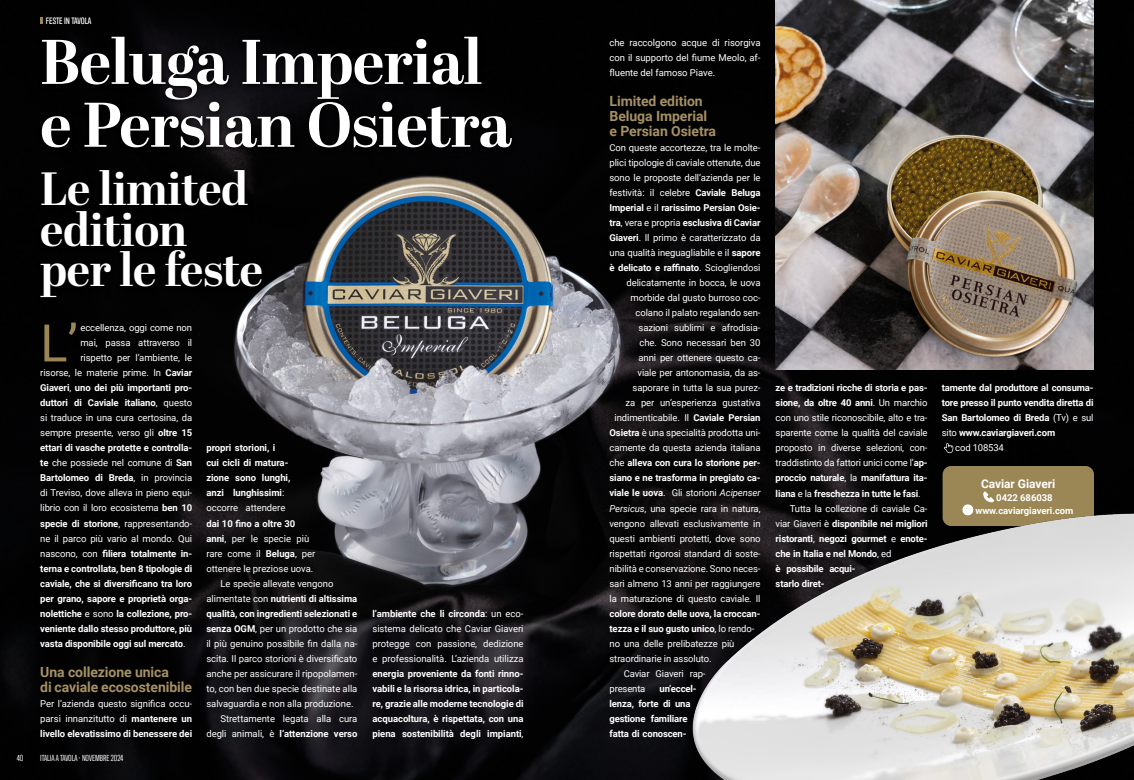
<style>
.page{position:relative;width:1134px;height:780px;background:#fff}
.page>*{position:absolute;margin:0;border:0;box-sizing:border-box;transform-origin:0 0}
.t1{font:700 62.8px/62.8px "Abril Display";letter-spacing:-.01em;color:#fff}
.t2{font:51.7px "Roboto";color:#9b8655}
.t3{font:700 46.5px/40.7px "Abril Display";letter-spacing:-.01em;color:#fff}
.t4{font:700 14px/15px "Roboto";letter-spacing:-.005em;color:#a59164}
.t5{font:700 12px "Roboto";letter-spacing:-.005em;color:#fff}
.t6{font:9.5px/15px "Roboto";letter-spacing:-.01em;color:#fff;text-align:justify}
.t7{font:700 9.5px/15px "Roboto";letter-spacing:-.01em;color:#fff}
.t8{font:500 9.5px "Antarctican Headline";letter-spacing:-.005em;color:#fff}
.t9{font:9px "Antarctican Headline";letter-spacing:-.005em;color:#fff}
.s1{font-weight:700}
.s2{font-weight:400}
.s3{font-style:italic}
</style>
<div class="page">
<img style="left:0;top:0;width:1134px;height:780px">
<svg style="left:944px;top:443px;width:9px;height:10px"></svg>
<svg style="left:37px;top:32px;width:481px;height:272px;background:#121314"></svg>
<svg style="left:40px;top:18px;width:3px;height:6px"></svg>
<img style="left:776px;top:0;width:318px;height:369px">
<div style="left:942px;top:466px;width:152px;height:60px;background:#9b8655;border-radius:9px"></div>
<img style="left:670px;top:483px;width:464px;height:297px">
<p class="t8" style="left:46px;top:14px;width:47px">FESTE IN TAVOLA</p>
<h1 class="t1" style="left:40px;top:34px;width:473px">Beluga Imperial e Persian Osietra</h1>
<h3 class="t3" style="left:40px;top:171px;width:224px">Le limited edition per le feste</h3>
<h2 class="t2" style="left:40px;top:307px;width:39px">L’</h2>
<p class="t6" style="left:80px;top:320px;width:113px">eccellenza, oggi come non</p>
<p class="t6" style="left:80px;top:335px;width:113px">mai, passa attraverso il</p>
<p class="t6" style="left:80px;top:350px;width:113px">rispetto per l’ambiente, le</p>
<p class="t6" style="left:40px;top:365px;width:153px">risorse, le materie prime. In <span class="s1">Caviar</span></p>
<p class="t7" style="left:40px;top:380px;width:153px">Giaveri<span class="s2">,</span> uno dei più importanti pro-</p>
<p class="t7" style="left:40px;top:395px;width:153px">duttori di Caviale italiano<span class="s2">, questo</span></p>
<p class="t6" style="left:40px;top:410px;width:153px">si traduce in una cura certosina, da</p>
<p class="t6" style="left:40px;top:425px;width:153px">sempre presente, verso gli <span class="s1">oltre 15</span></p>
<p class="t7" style="left:40px;top:440px;width:153px">ettari di vasche protette e controlla-</p>
<p class="t6" style="left:40px;top:455px;width:153px"><span class="s1">te</span> che possiede nel comune di <span class="s1">San</span></p>
<p class="t7" style="left:40px;top:470px;width:153px">Bartolomeo di Breda<span class="s2">, in provincia</span></p>
<p class="t6" style="left:40px;top:485px;width:153px">di Treviso, dove alleva in pieno equi-</p>
<p class="t6" style="left:40px;top:500px;width:153px">librio con il loro ecosistema <span class="s1">ben 10</span></p>
<p class="t7" style="left:40px;top:515px;width:153px">specie di storione<span class="s2">, rappresentando-</span></p>
<p class="t6" style="left:40px;top:530px;width:153px">ne il parco più vario al mondo. Qui</p>
<p class="t7" style="left:40px;top:545px;width:153px"><span class="s2">nascono, con</span> filiera totalmente in-</p>
<p class="t7" style="left:40px;top:560px;width:153px">terna e controllata, ben 8 tipologie di</p>
<p class="t7" style="left:40px;top:575px;width:153px">caviale, che si diversificano tra loro</p>
<p class="t7" style="left:40px;top:590px;width:153px">per grano, sapore e proprietà orga-</p>
<p class="t7" style="left:40px;top:605px;width:153px">nolettiche <span class="s2">e sono</span> la collezione, pro-</p>
<p class="t7" style="left:40px;top:620px;width:153px">veniente dallo stesso produttore, più</p>
<p class="t7" style="left:40px;top:635px;width:147px">vasta disponibile oggi sul mercato<span class="s2">.</span></p>
<h3 class="t4" style="left:40px;top:663px;width:153px">Una collezione unica<br>di caviale ecosostenibile</h3>
<p class="t6" style="left:40px;top:695px;width:153px">Per l’azienda questo significa occu&shy;parsi innanzitutto di <span class="s1">mantenere un livello elevatissimo di benessere dei</span></p>
<p class="t9" style="left:17px;top:752px;width:8px">40</p>
<p class="t9" style="left:40px;top:752px;width:85px">ITALIA A TAVOLA · NOVEMBRE 2024</p>
<p class="t7" style="left:206px;top:440px;width:85px">propri storioni, i cui cicli di matura&shy;zione sono lunghi, anzi lunghissimi<span class="s2">: occorre attendere</span></p>
<p class="t7" style="left:206px;top:515px;width:90px">dai 10 fino a oltre 30</p>
<p class="t6" style="left:206px;top:530px;width:105px"><span class="s1">anni</span>, per le specie più</p>
<p class="t6" style="left:206px;top:545px;width:110px">rare come il <span class="s1">Beluga</span>, per</p>
<p class="t6" style="left:206px;top:560px;width:108px">ottenere le preziose uova.</p>
<p class="t6" style="left:221px;top:575px;width:114px">Le specie allevate vengono</p>
<p class="t7" style="left:206px;top:590px;width:152px"><span class="s2">alimentate con</span> nutrienti di altissima</p>
<p class="t7" style="left:206px;top:605px;width:152px">qualità, con ingredienti selezionati e</p>
<p class="t6" style="left:206px;top:620px;width:153px"><span class="s1">senza OGM</span>, per un prodotto che sia</p>
<p class="t6" style="left:206px;top:635px;width:153px">il più genuino possibile fin dalla na-</p>
<p class="t6" style="left:206px;top:650px;width:153px">scita. Il parco storioni è diversificato</p>
<p class="t6" style="left:206px;top:665px;width:153px">anche per assicurare il ripopolamen-</p>
<p class="t6" style="left:206px;top:680px;width:153px">to, con ben due specie destinate alla</p>
<p class="t6" style="left:206px;top:695px;width:149px">salvaguardia e non alla produzione.</p>
<p class="t6" style="left:221px;top:710px;width:138px">Strettamente legata alla cura</p>
<p class="t7" style="left:206px;top:725px;width:152px"><span class="s2">degli animali, è</span> l’attenzione verso</p>
<p class="t6" style="left:372px;top:605px;width:153px"><span class="s1">l’ambiente che li circonda</span>: un eco&shy;sistema delicato che Caviar Giaveri protegge con passione, dedizione e professionalità. L’azienda utilizza</p>
<p class="t7" style="left:372px;top:665px;width:153px;text-align:justify">energia proveniente da fonti rinno&shy;vabili e la risorsa idrica, in particola&shy;re, grazie alle moderne tecnologie di acquacoltura, è rispettata, con una piena sostenibilità degli impianti<span class="s2">,</span></p>
<p class="t6" style="left:609px;top:35px;width:153px">che raccolgono acque di risorgiva con il supporto del fiume Meolo, af&shy;fluente del famoso Piave.</p>
<h3 class="t4" style="left:609px;top:93px;width:108px">Limited edition<br>Beluga Imperial e Persian Osietra</h3>
<p class="t6" style="left:609px;top:140px;width:153px;text-align:right">Con queste accortezze, tra le molte&shy;plici tipologie di caviale ottenute, due sono le proposte dell’azienda per le festività: il celebre <span class="s1">Caviale Beluga Imperial</span> e il <span class="s1">rarissimo Persian Osie&shy;tra</span>, vera e propria <span class="s1">esclusiva di Caviar Giaveri</span>. Il primo è caratterizzato da una qualità ineguagliabile e il <span class="s1">sapore è delicato e raffinato</span>. Sciogliendosi delicatamente in bocca, le uova morbide dal gusto burroso coc&shy;colano il palato regalando sen&shy;sazioni sublimi e afrodisia-<br>che. Sono necessari ben 30<br>anni per ottenere questo ca-<br>viale per antonomasia, da as&shy;saporare in tutta la sua purez-<br>za per un’esperienza gustativa indimenticabile. Il <span class="s1">Caviale Persian Osietra</span> è una specialità prodotta uni&shy;camente da questa azienda italiana che <span class="s1">alleva con cura lo storione per&shy;siano e ne trasforma in pregiato ca&shy;viale le uova</span>. Gli storioni <span class="s3">Acipenser Persicus</span>, una specie rara in natura, vengono allevati esclusivamente in questi ambienti protetti, dove sono rispettati rigorosi standard di soste&shy;nibilità e conservazione. Sono neces&shy;sari almeno 13 anni per raggiungere la maturazione di questo caviale. Il</p>
<p class="t7" style="left:609px;top:605px;width:152px">colore dorato delle uova, la croccan-</p>
<p class="t7" style="left:609px;top:620px;width:146px">tezza e il suo gusto unico<span class="s2">, lo rendo-</span></p>
<p class="t6" style="left:609px;top:635px;width:127px">no una delle prelibatezze più</p>
<p class="t6" style="left:609px;top:650px;width:104px">straordinarie in assoluto.</p>
<p class="t6" style="left:624px;top:665px;width:83px">Caviar Giaveri rap-</p>
<p class="t6" style="left:609px;top:680px;width:37px">presenta</p>
<p class="t7" style="left:609px;top:680px;width:89px;text-indent:50px">un’eccel&shy;lenza, forte di una gestione familiare fatta di conoscen-</p>
<p class="t7" style="left:776px;top:380px;width:153px">ze e tradizioni ricche di storia e pas-</p>
<p class="t7" style="left:776px;top:395px;width:153px">sione, da oltre 40 anni<span class="s2">. Un marchio</span></p>
<p class="t6" style="left:776px;top:410px;width:153px">con uno stile riconoscibile, alto e tra-</p>
<p class="t6" style="left:776px;top:425px;width:153px">sparente come la qualità del caviale</p>
<p class="t6" style="left:776px;top:440px;width:153px">proposto in diverse selezioni, con-</p>
<p class="t6" style="left:776px;top:455px;width:153px">traddistinto da fattori unici come l’<span class="s1">ap-</span></p>
<p class="t7" style="left:776px;top:470px;width:153px">proccio naturale<span class="s2">, la</span> manifattura ita-</p>
<p class="t7" style="left:776px;top:485px;width:147px">liana <span class="s2">e la</span> freschezza in tutte le fasi<span class="s2">.</span></p>
<p class="t6" style="left:790px;top:500px;width:139px">Tutta la collezione di caviale Ca-</p>
<p class="t7" style="left:776px;top:515px;width:153px"><span class="s2">viar Giaveri è</span> disponibile nei migliori</p>
<p class="t7" style="left:776px;top:530px;width:153px">ristoranti<span class="s2">,</span> negozi gourmet <span class="s2">e</span> enote-</p>
<p class="t7" style="left:776px;top:545px;width:117px">che in Italia e nel Mondo<span class="s2">, ed</span></p>
<p class="t7" style="left:776px;top:560px;width:81px">è possibile acqui-</p>
<p class="t7" style="left:776px;top:575px;width:50px">starlo diret-</p>
<p class="t7" style="left:942px;top:380px;width:153px">tamente dal produttore al consuma-</p>
<p class="t7" style="left:942px;top:395px;width:153px">tore presso il punto vendita diretta di</p>
<p class="t7" style="left:942px;top:410px;width:153px">San Bartolomeo di Breda <span class="s2">(Tv) e sul</span></p>
<p class="t7" style="left:942px;top:425px;width:115px"><span class="s2">sito</span> www.caviargiaveri.com</p>
<p class="t6" style="left:955px;top:440px;width:50px">cod 108534</p>
<p class="t5" style="left:981px;top:475px;width:76px">Caviar Giaveri</p>
<p class="t7" style="left:975px;top:490px;width:100px;line-height:13px;text-align:center">0422 686038 www.caviargiaveri.com</p>
</div>
